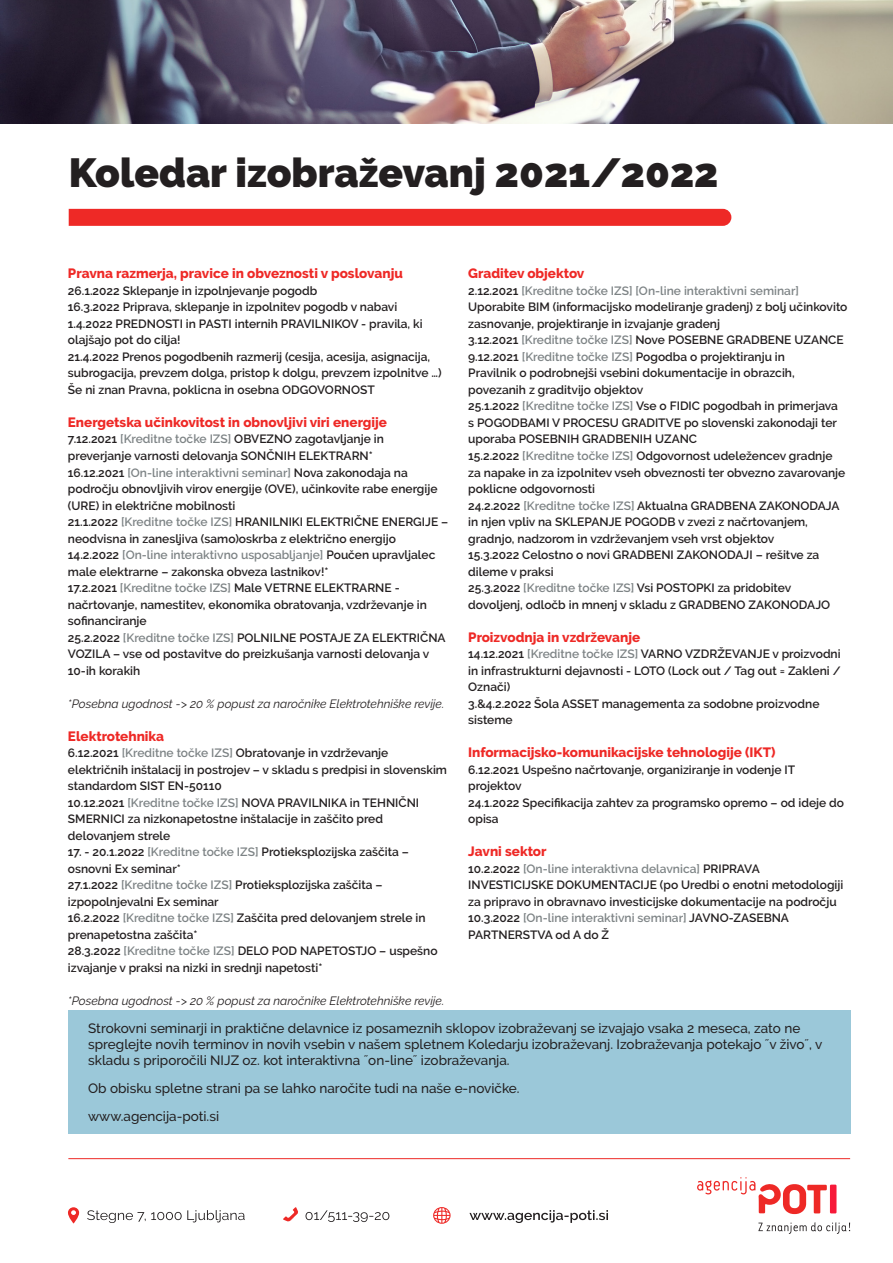
<style>
.page{position:relative;width:893px;height:1263px;background:#fff}
.page>*{position:absolute;margin:0;border:0;box-sizing:border-box;transform-origin:0 0}
.t1{font:900 40.5px "Raleway";color:#231f20}
.t2{font:500 13.5px/16.2px "Raleway";color:#231f20}
.t3{font:800 13.5px "Raleway";color:#ee2926}
.t4{font:600 12px/16.5px "Raleway";color:#231f20}
.t5{font:600 12px "Raleway";color:#7d8385}
.t6{font:italic 12px "Raleway";color:#231f20}
.s1{color:#7d8385}
.s2{color:#231f20}
</style>
<div class="page">
<img style="left:0;top:0;width:893px;height:123px">
<svg style="left:68px;top:1207px;width:11px;height:16px"></svg>
<svg style="left:283px;top:1207px;width:15px;height:14px"></svg>
<svg style="left:433px;top:1207px;width:18px;height:17px"></svg>
<svg style="left:469px;top:1210px;width:139px;height:13px"></svg>
<svg style="left:306px;top:1210px;width:83px;height:12px"></svg>
<svg style="left:87px;top:1210px;width:158px;height:13px"></svg>
<hr style="left:68px;top:1158px;width:782px;height:1px;background:#ee2926">
<div style="left:830px;top:1184px;width:6px;height:29px;background:#f71939"></div>
<svg style="left:697px;top:1177px;width:130px;height:37px"></svg>
<svg style="left:758px;top:1222px;width:92px;height:12px"></svg>
<div style="left:69px;top:209px;width:662px;height:17px;background:#ee2926"></div>
<div style="left:68px;top:1010px;width:782px;height:123px;background:#9bc8d9"></div>
<p class="t1" style="left:69px;top:150px;width:651px">Koledar izobraževanj 2021/2022</p>
<p class="t3" style="left:68px;top:266px;width:336px">Pravna razmerja, pravice in obveznosti v poslovanju</p>
<p class="t4" style="left:68px;top:282px;width:251px">26.1.2022 Sklepanje in izpolnjevanje pogodb</p>
<p class="t4" style="left:68px;top:299px;width:331px">16.3.2022 Priprava, sklepanje in izpolnitev pogodb v nabavi</p>
<p class="t4" style="left:68px;top:315px;width:356px">1.4.2022 PREDNOSTI in PASTI internih PRAVILNIKOV - pravila, ki olajšajo pot do cilja!</p>
<p class="t4" style="left:68px;top:348px;width:375px">21.4.2022 Prenos pogodbenih razmerij (cesija, acesija, asignacija, subrogacija, prevzem dolga, pristop k dolgu, prevzem izpolnitve …)</p>
<p class="t4" style="left:68px;top:381px;width:308px">Še ni znan Pravna, poklicna in osebna ODGOVORNOST</p>
<p class="t3" style="left:68px;top:415px;width:320px">Energetska učinkovitost in obnovljivi viri energije</p>
<p class="t4" style="left:68px;top:431px;width:317px">7.12.2021 <span class="s1">[Kreditne točke IZS]</span> OBVEZNO zagotavljanje in</p>
<p class="t4" style="left:68px;top:447px;width:306px">preverjanje varnosti delovanja SONČNIH ELEKTRARN*</p>
<p class="t5" style="left:68px;top:465px;width:341px"><span class="s2">16.12.2021</span> [On-line interaktivni seminar] <span class="s2">Nova zakonodaja na</span></p>
<p class="t4" style="left:68px;top:480px;width:382px">področju obnovljivih virov energije (OVE), učinkovite rabe energije (URE) in električne mobilnosti<br>21.1.2022 <span class="s1">[Kreditne točke IZS]</span> HRANILNIKI ELEKTRIČNE ENERGIJE – neodvisna in zanesljiva (samo)oskrba z električno energijo</p>
<p class="t4" style="left:68px;top:546px;width:369px">14.2.2022 <span class="s1">[On-line interaktivno usposabljanje]</span> Poučen upravljalec male elektrarne – zakonska obveza lastnikov!*</p>
<p class="t4" style="left:68px;top:579px;width:333px">17.2.2021 <span class="s1">[Kreditne točke IZS]</span> Male VETRNE ELEKTRARNE -</p>
<p class="t4" style="left:68px;top:596px;width:360px">načrtovanje, namestitev, ekonomika obratovanja, vzdrževanje in</p>
<p class="t4" style="left:68px;top:612px;width:80px">sofinanciranje</p>
<p class="t4" style="left:68px;top:629px;width:379px">25.2.2022 <span class="s1">[Kreditne točke IZS]</span> POLNILNE POSTAJE ZA ELEKTRIČNA<br>VOZILA – vse od postavitve do preizkušanja varnosti delovanja v<br>10-ih korakih</p>
<p class="t6" style="left:68px;top:696px;width:378px">*Posebna ugodnost -&gt; 20 % popust za naročnike Elektrotehniške revije.</p>
<p class="t3" style="left:68px;top:728px;width:98px">Elektrotehnika</p>
<p class="t4" style="left:68px;top:744px;width:322px">6.12.2021 <span class="s1">[Kreditne točke IZS]</span> Obratovanje in vzdrževanje</p>
<p class="t4" style="left:68px;top:761px;width:381px">električnih inštalacij in postrojev – v skladu s predpisi in slovenskim standardom SIST EN-50110</p>
<p class="t4" style="left:68px;top:794px;width:353px">10.12.2021 <span class="s1">[Kreditne točke IZS]</span> NOVA PRAVILNIKA in TEHNIČNI<br>SMERNICI za nizkonapetostne inštalacije in zaščito pred</p>
<p class="t4" style="left:68px;top:827px;width:104px">delovanjem strele</p>
<p class="t4" style="left:68px;top:843px;width:343px">17. - 20.1.2022 <span class="s1">[Kreditne točke IZS]</span> Protieksplozijska zaščita – osnovni Ex seminar*</p>
<p class="t4" style="left:68px;top:876px;width:316px">27.1.2022 <span class="s1">[Kreditne točke IZS]</span> Protieksplozijska zaščita –</p>
<p class="t4" style="left:68px;top:893px;width:152px">izpopolnjevalni Ex seminar</p>
<p class="t4" style="left:68px;top:909px;width:359px">16.2.2022 <span class="s1">[Kreditne točke IZS]</span> Zaščita pred delovanjem strele in prenapetostna zaščita*</p>
<p class="t4" style="left:68px;top:942px;width:371px">28.3.2022 <span class="s1">[Kreditne točke IZS]</span> DELO POD NAPETOSTJO – uspešno izvajanje v praksi na nizki in srednji napetosti*</p>
<p class="t6" style="left:68px;top:993px;width:378px">*Posebna ugodnost -&gt; 20 % popust za naročnike Elektrotehniške revije.</p>
<p class="t3" style="left:468px;top:266px;width:118px">Graditev objektov</p>
<p class="t5" style="left:468px;top:284px;width:332px"><span class="s2">2.12.2021</span> [Kreditne točke IZS] [On-line interaktivni seminar]</p>
<p class="t4" style="left:468px;top:299px;width:381px">Uporabite BIM (informacijsko modeliranje gradenj) z bolj učinkovito zasnovanje, projektiranje in izvajanje gradenj</p>
<p class="t4" style="left:468px;top:332px;width:377px">3.12.2021 <span class="s1">[Kreditne točke IZS]</span> Nove POSEBNE GRADBENE UZANCE</p>
<p class="t4" style="left:468px;top:348px;width:318px">9.12.2021 <span class="s1">[Kreditne točke IZS]</span> Pogodba o projektiranju in</p>
<p class="t4" style="left:468px;top:365px;width:328px">Pravilnik o podrobnejši vsebini dokumentacije in obrazcih,</p>
<p class="t4" style="left:468px;top:381px;width:177px">povezanih z graditvijo objektov</p>
<p class="t4" style="left:468px;top:398px;width:371px;text-align:justify">25.1.2022 <span class="s1">[Kreditne točke IZS]</span> Vse o FIDIC pogodbah in primerjava s POGODBAMI V PROCESU GRADITVE po slovenski zakonodaji ter uporaba POSEBNIH GRADBENIH UZANC</p>
<p class="t4" style="left:468px;top:447px;width:379px">15.2.2022 <span class="s1">[Kreditne točke IZS]</span> Odgovornost udeležencev gradnje za napake in za izpolnitev vseh obveznosti ter obvezno zavarovanje poklicne odgovornosti</p>
<p class="t4" style="left:468px;top:497px;width:373px">24.2.2022 <span class="s1">[Kreditne točke IZS]</span> Aktualna GRADBENA ZAKONODAJA in njen vpliv na SKLEPANJE POGODB v zvezi z načrtovanjem,</p>
<p class="t4" style="left:468px;top:530px;width:308px">gradnjo, nadzorom in vzdrževanjem vseh vrst objektov</p>
<p class="t4" style="left:468px;top:546px;width:353px">15.3.2022 Celostno o novi GRADBENI ZAKONODAJI – rešitve za dileme v praksi</p>
<p class="t4" style="left:468px;top:579px;width:325px">25.3.2022 <span class="s1">[Kreditne točke IZS]</span> Vsi POSTOPKI za pridobitev</p>
<p class="t4" style="left:468px;top:596px;width:363px">dovoljenj, odločb in mnenj v skladu z GRADBENO ZAKONODAJO</p>
<p class="t3" style="left:468px;top:629px;width:174px">Proizvodnja in vzdrževanje</p>
<p class="t4" style="left:468px;top:645px;width:374px;text-align:justify">14.12.2021 <span class="s1">[Kreditne točke IZS]</span> VARNO VZDRŽEVANJE v proizvodni in infrastrukturni dejavnosti - LOTO (Lock out / Tag out = Zakleni / Označi)</p>
<p class="t4" style="left:468px;top:695px;width:353px">3.&amp;4.2.2022 Šola ASSET managementa za sodobne proizvodne sisteme</p>
<p class="t3" style="left:468px;top:745px;width:309px">Informacijsko-komunikacijske tehnologije (IKT)</p>
<p class="t4" style="left:468px;top:761px;width:328px">6.12.2021 Uspešno načrtovanje, organiziranje in vodenje IT projektov</p>
<p class="t4" style="left:468px;top:794px;width:377px">24.1.2022 Specifikacija zahtev za programsko opremo – od ideje do opisa</p>
<p class="t3" style="left:468px;top:844px;width:80px">Javni sektor</p>
<p class="t5" style="left:468px;top:861px;width:293px"><span class="s2">10.2.2022</span> [On-line interaktivna delavnica] <span class="s2">PRIPRAVA</span></p>
<p class="t4" style="left:468px;top:876px;width:377px">INVESTICIJSKE DOKUMENTACIJE (po Uredbi o enotni metodologiji za pripravo in obravnavo investicijske dokumentacije na področju<br>10.3.2022 <span class="s1">[On-line interaktivni seminar]</span> JAVNO-ZASEBNA</p>
<p class="t4" style="left:468px;top:926px;width:142px">PARTNERSTVA od A do Ž</p>
<p class="t2" style="left:88px;top:1020px;width:736px">Strokovni seminarji in praktične delavnice iz posameznih sklopov izobraževanj se izvajajo vsaka 2 meseca, zato ne spreglejte novih terminov in novih vsebin v našem spletnem Koledarju izobraževanj. Izobraževanja potekajo ˝v živo˝, v skladu s priporočili NIJZ oz. kot interaktivna ˝on-line˝ izobraževanja.</p>
<p class="t2" style="left:88px;top:1080px;width:433px">Ob obisku spletne strani pa se lahko naročite tudi na naše e-novičke.</p>
<p class="t2" style="left:88px;top:1108px;width:132px">www.agencija-poti.si</p>
</div>
